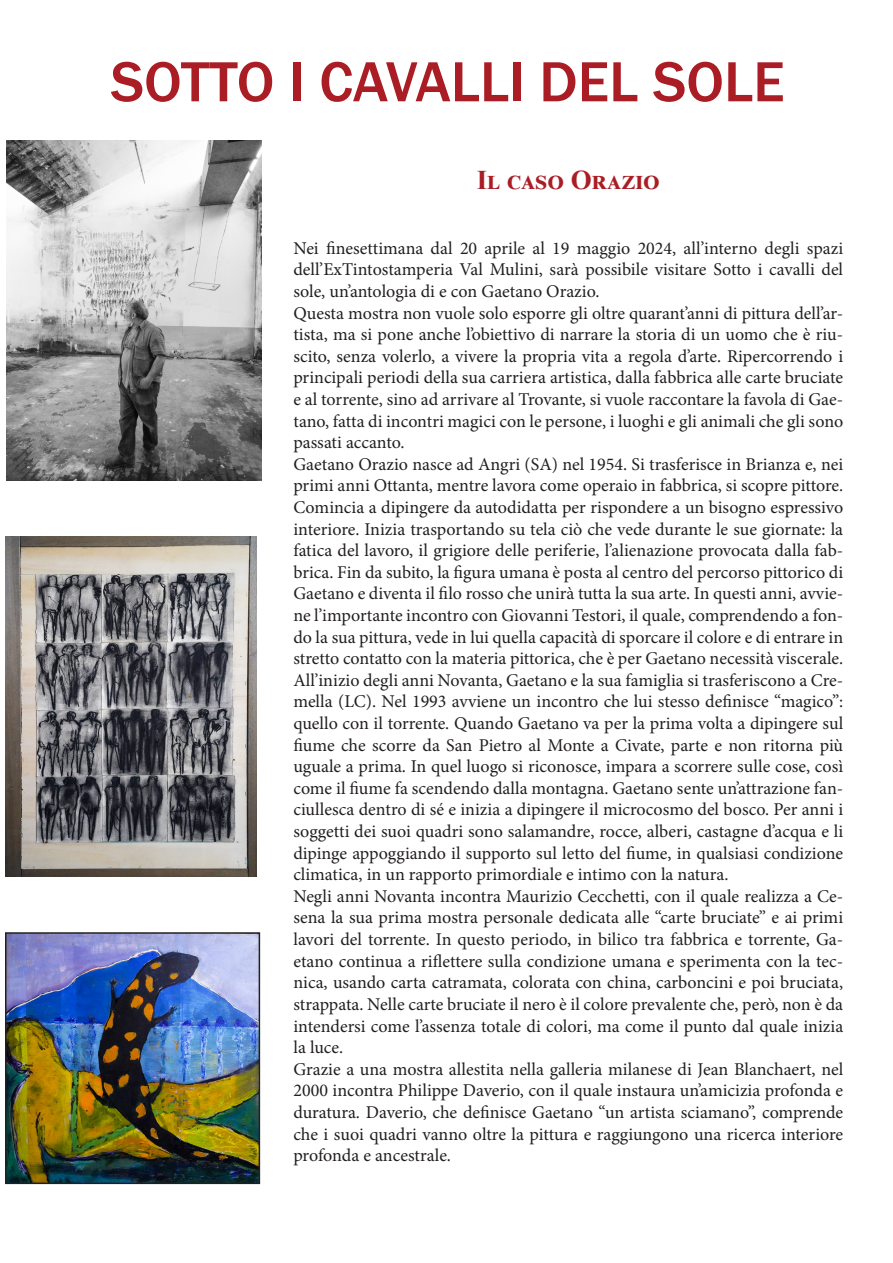
<style>
.page{position:relative;width:893px;height:1263px;background:#fff}
.page>*{position:absolute;margin:0;border:0;box-sizing:border-box;transform-origin:0 0}
.t1{font:500 58.5px "Franklin Gothic";color:#aa1d25}
.t2{font:700 27px "Times New Roman";color:#aa1d25}
.t3{font:18px/21.6px "Minion Pro";color:#231f20;text-align:justify}
</style>
<div class="page">
<img style="left:7px;top:140px;width:255px;height:340px">
<img style="left:5px;top:536px;width:251px;height:340px">
<img style="left:8px;top:935px;width:249px;height:246px">
<div style="left:5px;top:932px;width:255px;height:252px;border:2px solid #231f20"></div>
<p class="t1" style="left:111px;top:46px;width:675px">SOTTO I CAVALLI DEL SOLE</p>
<p class="t2" style="left:477px;top:160px;width:185px">Il caso Orazio</p>
<p class="t3" style="left:293px;top:237px;width:551px">Nei finesettimana dal 20 aprile al 19 maggio 2024, all’interno degli spazi dell’ExTintostamperia Val Mulini, sarà possibile visitare Sotto i cavalli del sole, un’antologia di e con Gaetano Orazio.</p>
<p class="t3" style="left:293px;top:302px;width:551px">Questa mostra non vuole solo esporre gli oltre quarant’anni di pittura dell’ar&shy;tista, ma si pone anche l’obiettivo di narrare la storia di un uomo che è riu&shy;scito, senza volerlo, a vivere la propria vita a regola d’arte. Ripercorrendo i principali periodi della sua carriera artistica, dalla fabbrica alle carte bruciate e al torrente, sino ad arrivare al Trovante, si vuole raccontare la favola di Gae&shy;tano, fatta di incontri magici con le persone, i luoghi e gli animali che gli sono passati accanto.</p>
<p class="t3" style="left:293px;top:453px;width:551px">Gaetano Orazio nasce ad Angri (SA) nel 1954. Si trasferisce in Brianza e, nei primi anni Ottanta, mentre lavora come operaio in fabbrica, si scopre pittore.<br>Comincia a dipingere da autodidatta per rispondere a un bisogno espressivo interiore. Inizia trasportando su tela ciò che vede durante le sue giornate: la fatica del lavoro, il grigiore delle periferie, l’alienazione provocata dalla fab&shy;brica. Fin da subito, la figura umana è posta al centro del percorso pittorico di Gaetano e diventa il filo rosso che unirà tutta la sua arte. In questi anni, avvie&shy;ne l’importante incontro con Giovanni Testori, il quale, comprendendo a fon&shy;do la sua pittura, vede in lui quella capacità di sporcare il colore e di entrare in stretto contatto con la materia pittorica, che è per Gaetano necessità viscerale.</p>
<p class="t3" style="left:293px;top:669px;width:551px">All’inizio degli anni Novanta, Gaetano e la sua famiglia si trasferiscono a Cre&shy;mella (LC). Nel 1993 avviene un incontro che lui stesso definisce “magico”: quello con il torrente. Quando Gaetano va per la prima volta a dipingere sul fiume che scorre da San Pietro al Monte a Civate, parte e non ritorna più uguale a prima. In quel luogo si riconosce, impara a scorrere sulle cose, così come il fiume fa scendendo dalla montagna. Gaetano sente un’attrazione fan&shy;ciullesca dentro di sé e inizia a dipingere il microcosmo del bosco. Per anni i soggetti dei suoi quadri sono salamandre, rocce, alberi, castagne d’acqua e li dipinge appoggiando il supporto sul letto del fiume, in qualsiasi condizione climatica, in un rapporto primordiale e intimo con la natura.</p>
<p class="t3" style="left:293px;top:885px;width:551px">Negli anni Novanta incontra Maurizio Cecchetti, con il quale realizza a Ce&shy;sena la sua prima mostra personale dedicata alle “carte bruciate” e ai primi lavori del torrente. In questo periodo, in bilico tra fabbrica e torrente, Ga&shy;etano continua a riflettere sulla condizione umana e sperimenta con la tec&shy;nica, usando carta catramata, colorata con china, carboncini e poi bruciata, strappata. Nelle carte bruciate il nero è il colore prevalente che, però, non è da intendersi come l’assenza totale di colori, ma come il punto dal quale inizia la luce.</p>
<p class="t3" style="left:293px;top:1058px;width:551px">Grazie a una mostra allestita nella galleria milanese di Jean Blanchaert, nel 2000 incontra Philippe Daverio, con il quale instaura un’amicizia profonda e duratura. Daverio, che definisce Gaetano “un artista sciamano”, comprende che i suoi quadri vanno oltre la pittura e raggiungono una ricerca interiore profonda e ancestrale.</p>
</div>
